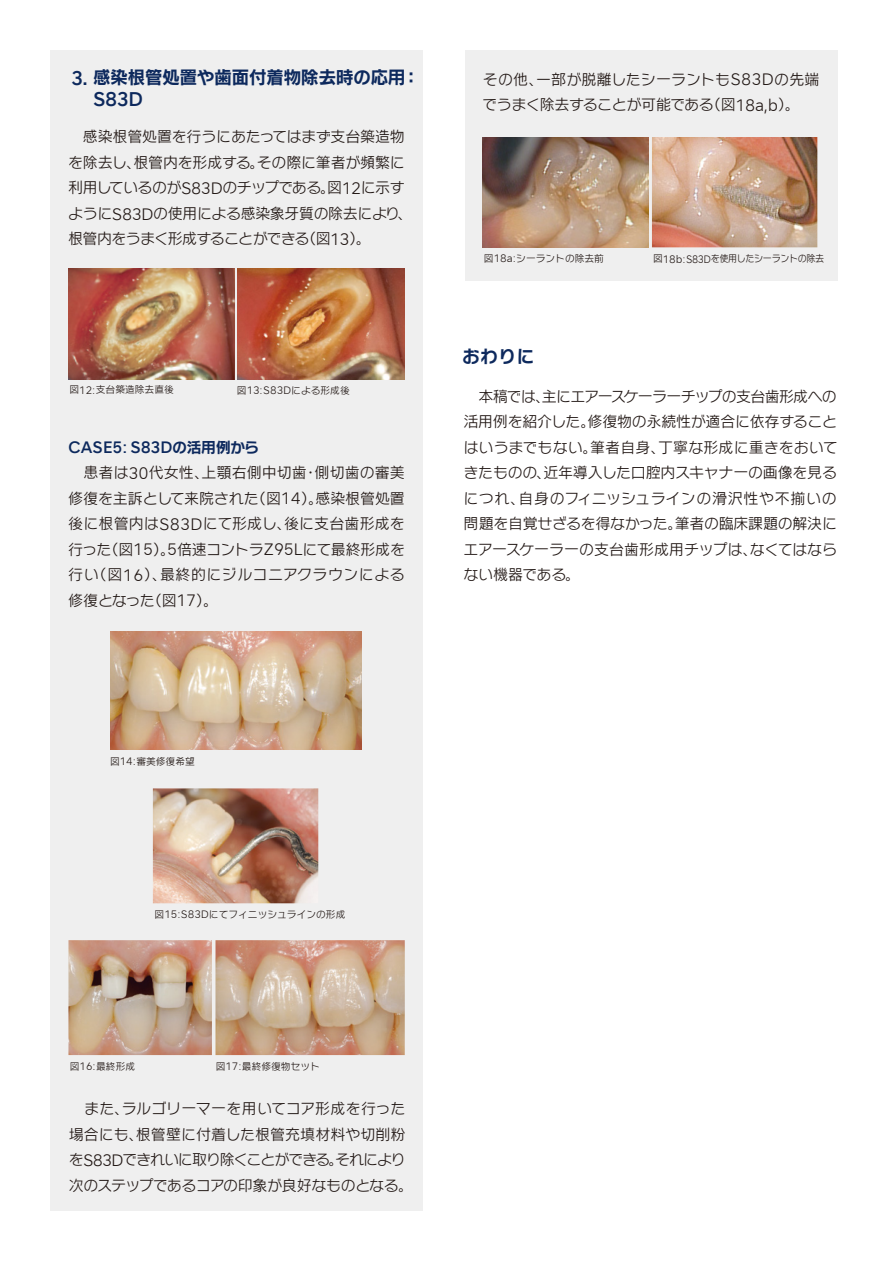
<style>
.page{position:relative;width:893px;height:1263px;background:#fff}
.page>*{position:absolute;margin:0;border:0;box-sizing:border-box;transform-origin:0 0}
.t1{font:500 18.9px "NSKTSRE";color:#0d295d}
.t2{font:18px "NSK TSR J B";letter-spacing:-.035em;color:#0d295d}
.t3{font:500 15.75px "NSKTSRE";letter-spacing:-.02em;color:#0d295d}
.t4{font:15px/25.5px "NSK TSR J M";letter-spacing:-.02em;color:#221815}
.t5{font:9.75px "NSK TSR J M";color:#221815}
.t6{font:9.75px "NSK TSR J M";letter-spacing:-.04em;color:#221815}
.s1{font-family:"NSKTSRE";font-weight:500;font-size:18.9px}
.s2{font-family:"NSKTSRE";font-weight:300;font-size:15.75px}
.s3{font-family:"NSKTSRE";font-weight:300;font-size:10.2px}
.s4{font-family:"NSK TSR J B";font-weight:400;font-size:15px}
</style>
<div class="page">
<div style="left:51px;top:50px;width:372px;height:1161px;background:#efefef"></div>
<div style="left:465px;top:50px;width:372px;height:231px;background:#efefef"></div>
<img style="left:483px;top:137px;width:165px;height:110px">
<img style="left:652px;top:137px;width:165px;height:110px">
<img style="left:110px;top:631px;width:252px;height:119px">
<img style="left:153px;top:788px;width:165px;height:115px">
<img style="left:68px;top:940px;width:144px;height:115px">
<img style="left:215px;top:940px;width:190px;height:115px">
<img style="left:69px;top:269px;width:165px;height:110px">
<img style="left:237px;top:269px;width:168px;height:110px">
<p class="t2" style="left:71px;top:65px;width:351px"><span class="s1">3.</span> 感染根管処置や歯面付着物除去時の応用：</p>
<p class="t1" style="left:93px;top:86px;width:52px">S83D</p>
<p class="t4" style="left:68px;top:124px;width:346px">　感染根管処置を行うにあたってはまず支台築造物を除去し、根管内を形成する。その際に筆者が頻繁に利用しているのが<span class="s2">S83D</span>のチップである。図<span class="s2">12</span>に示すように<span class="s2">S83D</span>の使用による感染象牙質の除去により、根管内をうまく形成することができる（図<span class="s2">13</span>）。</p>
<p class="t5" style="left:70px;top:383px;width:106px">図<span class="s3">12:</span>支台築造除去直後</p>
<p class="t5" style="left:237px;top:384px;width:114px">図<span class="s3">13:S83D</span>による形成後</p>
<p class="t3" style="left:68px;top:436px;width:192px">CASE5: S83D<span class="s4">の活用例から</span></p>
<p class="t4" style="left:68px;top:459px;width:338px;text-align:justify">　患者は<span class="s2">30</span>代女性、上顎右側中切歯・側切歯の審美修復を主訴として来院された（図<span class="s2">14</span>）。感染根管処置後に根管内は<span class="s2">S83D</span>にて形成し、後に支台歯形成を行った（図<span class="s2">15</span>）。<span class="s2">5</span>倍速コントラ<span class="s2">Z95L</span>にて最終形成を行い（図<span class="s2">16</span>）、最終的にジルコニアクラウンによる修復となった（図<span class="s2">17</span>）。</p>
<p class="t4" style="left:482px;top:66px;width:339px">その他、一部が脱離したシーラントも<span class="s2">S83D</span>の先端でうまく除去することが可能である（図<span class="s2">18a,b</span>）。</p>
<p class="t5" style="left:484px;top:252px;width:122px">図<span class="s3">18a:</span>シーラントの除去前</p>
<p class="t6" style="left:653px;top:252px;width:173px">図<span class="s3">18b:S83D</span>を使用したシーラントの除去</p>
<p class="t2" style="left:462px;top:344px;width:74px">おわりに</p>
<p class="t4" style="left:463px;top:383px;width:376px;text-align:justify;text-indent:15px">本稿では、主にエアースケーラーチップの支台歯形成への活用例を紹介した。修復物の永続性が適合に依存することはいうまでもない。筆者自身、丁寧な形成に重きをおいてきたものの、近年導入した口腔内スキャナーの画像を見るにつれ、自身のフィニッシュラインの滑沢性や不揃いの問題を自覚せざるを得なかった。筆者の臨床課題の解決にエアースケーラーの支台歯形成用チップは、なくてはならない機器である。</p>
<p class="t5" style="left:110px;top:755px;width:86px">図<span class="s3">14:</span>審美修復希望</p>
<p class="t5" style="left:155px;top:908px;width:192px">図<span class="s3">15:S83D</span>にてフィニッシュラインの形成</p>
<p class="t5" style="left:70px;top:1060px;width:67px">図<span class="s3">16:</span>最終形成</p>
<p class="t5" style="left:216px;top:1060px;width:106px">図<span class="s3">17:</span>最終修復物セット</p>
<p class="t4" style="left:69px;top:1095px;width:346px">　また、ラルゴリーマーを用いてコア形成を行った場合にも、根管壁に付着した根管充填材料や切削粉を<span class="s2">S83D</span>できれいに取り除くことができる。それにより次のステップであるコアの印象が良好なものとなる。</p>
</div>
